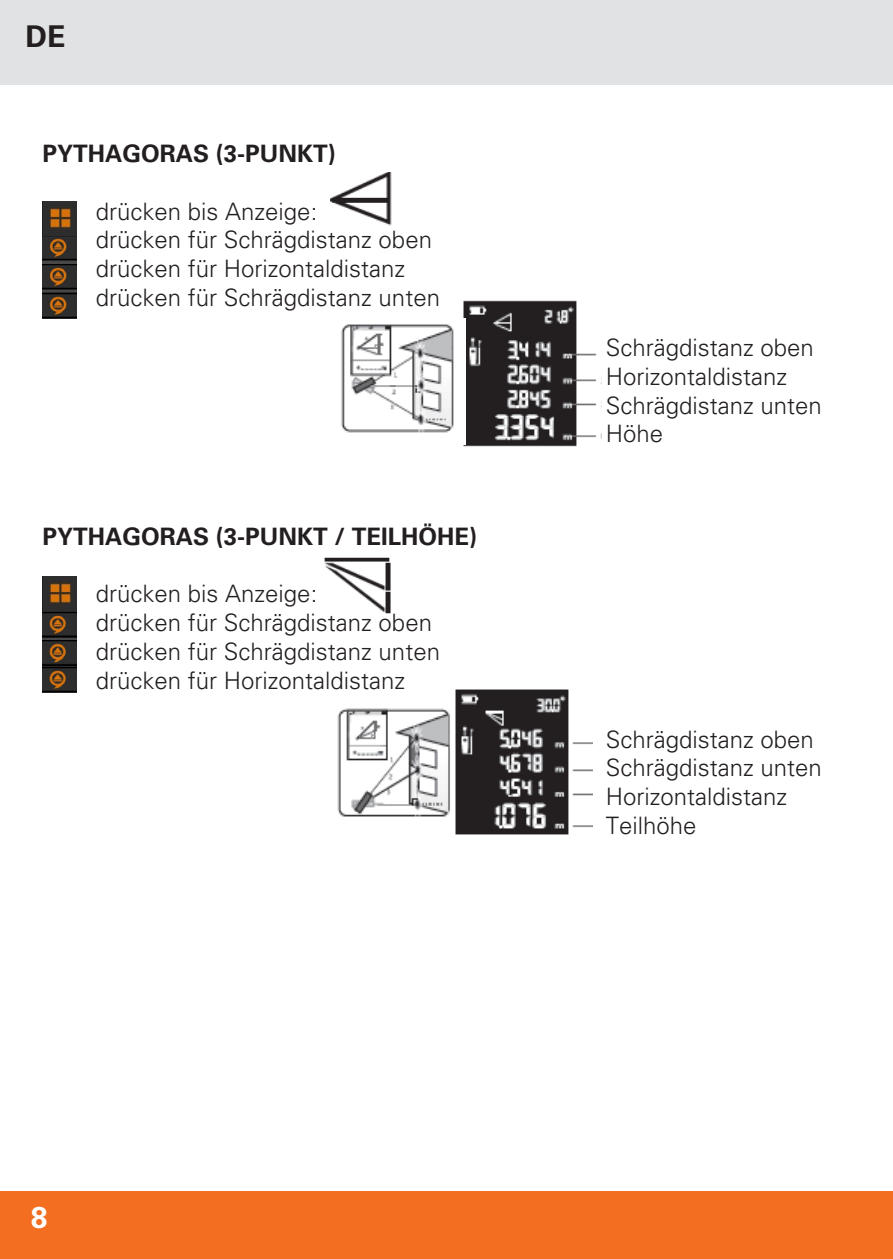
<style>
.page{position:relative;width:893px;height:1259px;background:#fff}
.page>*{position:absolute;margin:0;border:0;box-sizing:border-box;transform-origin:0 0}
.t1{font:700 30px "Univers LT Std";color:#231f20}
.t2{font:700 30px "Univers LT Std";color:#fff}
.Standard_8{font:300 24px "Univers LT Std";color:#231f20}
.Standard_8-2{font:700 24px "Univers LT Std";color:#231f20}
</style>
<div class="page">
<div style="left:0;top:1191px;width:893px;height:68px;background:#f36e21"></div>
<div style="left:0;top:0;width:893px;height:85px;background:#e1e2e4"></div>
<img style="left:330px;top:172px;width:62px;height:54px">
<img style="left:463px;top:300px;width:138px;height:147px">
<img style="left:341px;top:318px;width:124px;height:126px">
<img style="left:43px;top:201px;width:34px;height:117px">
<img style="left:324px;top:557px;width:67px;height:57px">
<img style="left:337px;top:708px;width:113px;height:109px">
<img style="left:455px;top:689px;width:138px;height:146px">
<img style="left:43px;top:576px;width:34px;height:35px">
<img style="left:43px;top:611px;width:34px;height:82px">
<p class="t1" style="left:26px;top:19px;width:41px">DE</p>
<p class="Standard_8-2" style="left:43px;top:139px;width:295px">PYTHAGORAS (3-PUNKT)</p>
<p class="Standard_8" style="left:96px;top:197px;width:223px">drücken bis Anzeige:</p>
<p class="Standard_8" style="left:96px;top:225px;width:338px">drücken für Schrägdistanz oben</p>
<p class="Standard_8" style="left:96px;top:254px;width:311px">drücken für Horizontaldistanz</p>
<p class="Standard_8" style="left:96px;top:283px;width:346px">drücken für Schrägdistanz unten</p>
<p class="Standard_8-2" style="left:43px;top:522px;width:436px">PYTHAGORAS (3-PUNKT / TEILHÖHE)</p>
<p class="Standard_8" style="left:96px;top:579px;width:223px">drücken bis Anzeige:</p>
<p class="Standard_8" style="left:96px;top:608px;width:338px">drücken für Schrägdistanz oben</p>
<p class="Standard_8" style="left:96px;top:637px;width:346px">drücken für Schrägdistanz unten</p>
<p class="Standard_8" style="left:96px;top:666px;width:311px">drücken für Horizontaldistanz</p>
<p class="Standard_8" style="left:606px;top:333px;width:210px">Schrägdistanz oben</p>
<p class="Standard_8" style="left:606px;top:362px;width:183px">Horizontaldistanz</p>
<p class="Standard_8" style="left:606px;top:390px;width:218px">Schrägdistanz unten</p>
<p class="Standard_8" style="left:606px;top:419px;width:59px">Höhe</p>
<p class="Standard_8" style="left:606px;top:724px;width:210px">Schrägdistanz oben</p>
<p class="Standard_8" style="left:606px;top:753px;width:218px">Schrägdistanz unten</p>
<p class="Standard_8" style="left:606px;top:782px;width:183px">Horizontaldistanz</p>
<p class="Standard_8" style="left:606px;top:811px;width:92px">Teilhöhe</p>
<p class="t2" style="left:31px;top:1200px;width:18px">8</p>
</div>
